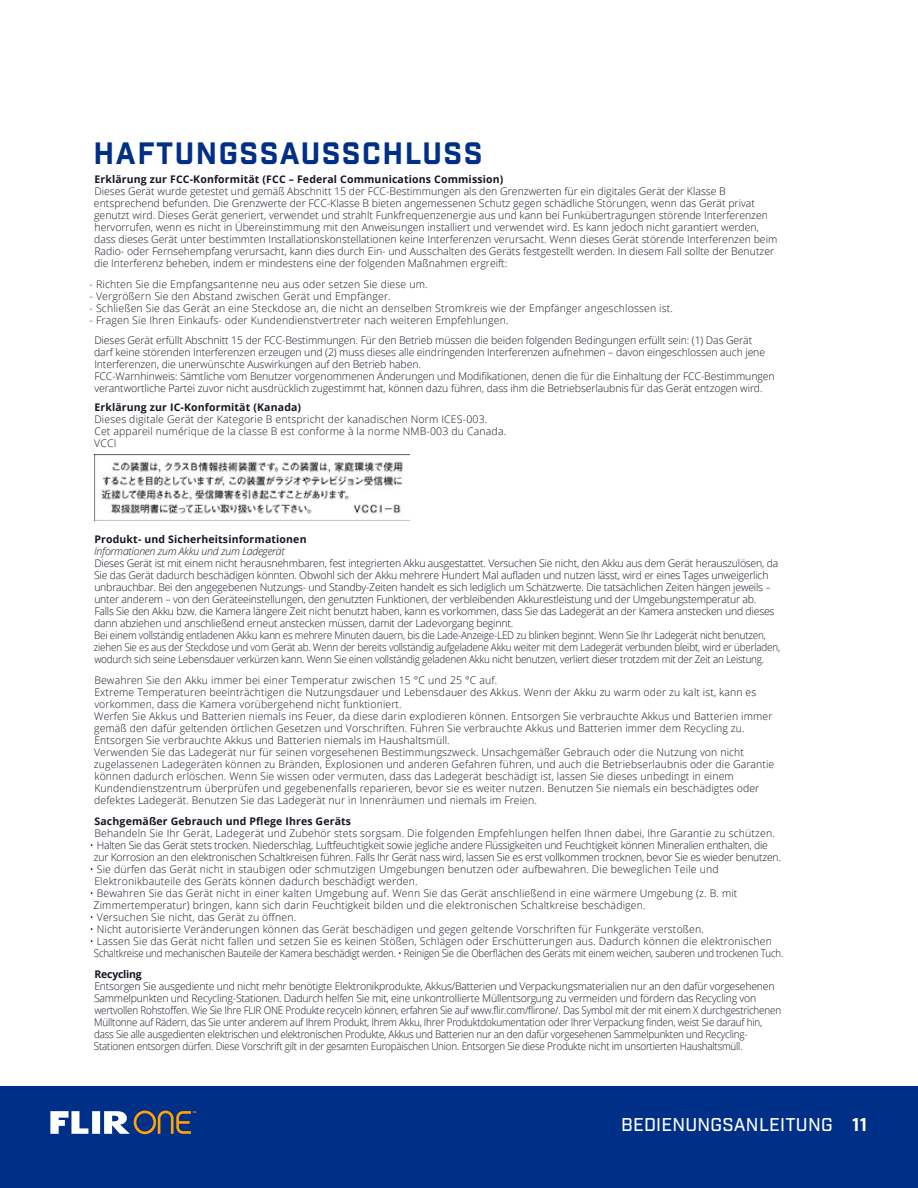
<style>
.page{position:relative;width:918px;height:1188px;background:#fff}
.page>*{position:absolute;margin:0;border:0;box-sizing:border-box;transform-origin:0 0}
.t1{font:700 30px "Industry";letter-spacing:.05em;color:#002f87}
.t2{font:500 18px "Industry";letter-spacing:.015em;color:#fff}
.t3{font:300 10.5px/12px "Open Sans";color:#191421}
.t4{font:300 10.5px/12px "Open Sans";letter-spacing:-.02em;color:#191421}
.t5{font:700 10.5px "Open Sans";letter-spacing:.015em;color:#191421}
.t6{font:italic 300 10.5px "Open Sans";letter-spacing:-.02em;color:#191421}
.t7{font:700 10.5px "Open Sans";letter-spacing:-.02em;color:#191421}
.t8{font:700 2.55px "Myriad Pro";color:#ffa400}
.s1{font-weight:700}
</style>
<div class="page">
<div style="left:0;top:1086px;width:918px;height:102px;background:#002f87"></div>
<svg style="left:50px;top:1111px;width:141px;height:23px"></svg>
<img style="left:94px;top:454px;width:316px;height:67px">
<h1 class="t1" style="left:94px;top:135px;width:390px">HAFTUNGSSAUSSCHLUSS</h1>
<p class="t5" style="left:94px;top:172px;width:410px">Erklärung zur FCC-Konformität (FCC – Federal Communications Commission)</p>
<p class="t3" style="left:94px;top:185px;width:685px">Dieses Gerät wurde getestet und gemäß Abschnitt 15 der FCC-Bestimmungen als den Grenzwerten für ein digitales Gerät der Klasse B entsprechend befunden. Die Grenzwerte der FCC-Klasse B bieten angemessenen Schutz gegen schädliche Störungen, wenn das Gerät privat genutzt wird. Dieses Gerät generiert, verwendet und strahlt Funkfrequenzenergie aus und kann bei Funkübertragungen störende Interferenzen hervorrufen, wenn es nicht in Übereinstimmung mit den Anweisungen installiert und verwendet wird. Es kann jedoch nicht garantiert werden, dass dieses Gerät unter bestimmten Installationskonstellationen keine Interferenzen verursacht. Wenn dieses Gerät störende Interferenzen beim Radio- oder Fernsehempfang verursacht, kann dies durch Ein- und Ausschalten des Geräts festgestellt werden. In diesem Fall sollte der Benutzer die Interferenz beheben, indem er mindestens eine der folgenden Maßnahmen ergreift:</p>
<p class="t3" style="left:90px;top:278px;width:340px">- Richten Sie die Empfangsantenne neu aus oder setzen Sie diese um.</p>
<p class="t3" style="left:90px;top:290px;width:303px">- Vergrößern Sie den Abstand zwischen Gerät und Empfänger.</p>
<p class="t3" style="left:90px;top:302px;width:585px">- Schließen Sie das Gerät an eine Steckdose an, die nicht an denselben Stromkreis wie der Empfänger angeschlossen ist.</p>
<p class="t3" style="left:94px;top:310px;width:659px;line-height:19.5px;text-indent:-5px">- Fragen Sie Ihren Einkaufs- oder Kundendienstvertreter nach weiteren Empfehlungen.<br>Dieses Gerät erfüllt Abschnitt 15 der FCC-Bestimmungen. Für den Betrieb müssen die beiden folgenden Bedingungen erfüllt sein: (1) Das Gerät</p>
<p class="t3" style="left:94px;top:346px;width:682px">darf keine störenden Interferenzen erzeugen und (2) muss dieses alle eindringenden Interferenzen aufnehmen – davon eingeschlossen auch jene Interferenzen, die unerwünschte Auswirkungen auf den Betrieb haben.<br>FCC-Warnhinweis: Sämtliche vom Benutzer vorgenommenen Änderungen und Modifikationen, denen die für die Einhaltung der FCC-Bestimmungen verantwortliche Partei zuvor nicht ausdrücklich zugestimmt hat, können dazu führen, dass ihm die Betriebserlaubnis für das Gerät entzogen wird.</p>
<p class="t5" style="left:94px;top:400px;width:208px">Erklärung zur IC-Konformität (Kanada)</p>
<p class="t3" style="left:94px;top:413px;width:414px">Dieses digitale Gerät der Kategorie B entspricht der kanadischen Norm ICES-003.<br>Cet appareil numérique de la classe B est conforme à la norme NMB-003 du Canada.<br>VCCI</p>
<p class="t5" style="left:94px;top:532px;width:214px">Produkt- und Sicherheitsinformationen</p>
<p class="t6" style="left:94px;top:544px;width:192px">Informationen zum Akku und zum Ladegerät</p>
<p class="t4" style="left:94px;top:557px;width:688px">Dieses Gerät ist mit einem nicht herausnehmbaren, fest integrierten Akku ausgestattet. Versuchen Sie nicht, den Akku aus dem Gerät herauszulösen, da Sie das Gerät dadurch beschädigen könnten. Obwohl sich der Akku mehrere Hundert Mal aufladen und nutzen lässt, wird er eines Tages unweigerlich unbrauchbar. Bei den angegebenen Nutzungs- und Standby-Zeiten handelt es sich lediglich um Schätzwerte. Die tatsächlichen Zeiten hängen jeweils – unter anderem – von den Geräteeinstellungen, den genutzten Funktionen, der verbleibenden Akkurestleistung und der Umgebungstemperatur ab.<br>Falls Sie den Akku bzw. die Kamera längere Zeit nicht benutzt haben, kann es vorkommen, dass Sie das Ladegerät an der Kamera anstecken und dieses dann abziehen und anschließend erneut anstecken müssen, damit der Ladevorgang beginnt.<br>Bei einem vollständig entladenen Akku kann es mehrere Minuten dauern, bis die Lade-Anzeige-LED zu blinken beginnt. Wenn Sie Ihr Ladegerät nicht benutzen, ziehen Sie es aus der Steckdose und vom Gerät ab. Wenn der bereits vollständig aufgeladene Akku weiter mit dem Ladegerät verbunden bleibt, wird er überladen, wodurch sich seine Lebensdauer verkürzen kann. Wenn Sie einen vollständig geladenen Akku nicht benutzen, verliert dieser trotzdem mit der Zeit an Leistung.</p>
<p class="t3" style="left:94px;top:674px;width:682px">Bewahren Sie den Akku immer bei einer Temperatur zwischen 15 °C und 25 °C auf.<br>Extreme Temperaturen beeinträchtigen die Nutzungsdauer und Lebensdauer des Akkus. Wenn der Akku zu warm oder zu kalt ist, kann es vorkommen, dass die Kamera vorübergehend nicht funktioniert.<br>Werfen Sie Akkus und Batterien niemals ins Feuer, da diese darin explodieren können. Entsorgen Sie verbrauchte Akkus und Batterien immer gemäß den dafür geltenden örtlichen Gesetzen und Vorschriften. Führen Sie verbrauchte Akkus und Batterien immer dem Recycling zu.<br>Entsorgen Sie verbrauchte Akkus und Batterien niemals im Haushaltsmüll.<br>Verwenden Sie das Ladegerät nur für seinen vorgesehenen Bestimmungszweck. Unsachgemäßer Gebrauch oder die Nutzung von nicht zugelassenen Ladegeräten können zu Bränden, Explosionen und anderen Gefahren führen, und auch die Betriebserlaubnis oder die Garantie können dadurch erlöschen. Wenn Sie wissen oder vermuten, dass das Ladegerät beschädigt ist, lassen Sie dieses unbedingt in einem Kundendienstzentrum überprüfen und gegebenenfalls reparieren, bevor sie es weiter nutzen. Benutzen Sie niemals ein beschädigtes oder defektes Ladegerät. Benutzen Sie das Ladegerät nur in Innenräumen und niemals im Freien.</p>
<p class="t5" style="left:95px;top:814px;width:258px">Sachgemäßer Gebrauch und Pflege Ihres Geräts</p>
<p class="t3" style="left:94px;top:827px;width:682px">Behandeln Sie Ihr Gerät, Ladegerät und Zubehör stets sorgsam. Die folgenden Empfehlungen helfen Ihnen dabei, Ihre Garantie zu schützen.</p>
<p class="t4" style="left:94px;top:839px;width:689px;text-indent:-4px">• Halten Sie das Gerät stets trocken. Niederschlag, Luftfeuchtigkeit sowie jegliche andere Flüssigkeiten und Feuchtigkeit können Mineralien enthalten, die zur Korrosion an den elektronischen Schaltkreisen führen. Falls Ihr Gerät nass wird, lassen Sie es erst vollkommen trocknen, bevor Sie es wieder benutzen.</p>
<p class="t3" style="left:94px;top:863px;width:626px;text-indent:-5px">• Sie dürfen das Gerät nicht in staubigen oder schmutzigen Umgebungen benutzen oder aufbewahren. Die beweglichen Teile und<br>Elektronikbauteile des Geräts können dadurch beschädigt werden.</p>
<p class="t3" style="left:94px;top:887px;width:645px;text-indent:-4px">• Bewahren Sie das Gerät nicht in einer kalten Umgebung auf. Wenn Sie das Gerät anschließend in eine wärmere Umgebung (z. B. mit<br>Zimmertemperatur) bringen, kann sich darin Feuchtigkeit bilden und die elektronischen Schaltkreise beschädigen.</p>
<p class="t3" style="left:90px;top:911px;width:208px">• Versuchen Sie nicht, das Gerät zu öffnen.</p>
<p class="t3" style="left:90px;top:923px;width:616px">• Nicht autorisierte Veränderungen können das Gerät beschädigen und gegen geltende Vorschriften für Funkgeräte verstoßen.</p>
<p class="t4" style="left:94px;top:935px;width:691px;text-indent:-4px">• Lassen Sie das Gerät nicht fallen und setzen Sie es keinen Stößen, Schlägen oder Erschütterungen aus. Dadurch können die elektronischen<br>Schaltkreise und mechanischen Bauteile der Kamera beschädigt werden. • Reinigen Sie die Oberflächen des Geräts mit einem weichen, sauberen und trockenen Tuch.</p>
<p class="t7" style="left:94px;top:967px;width:49px">Recycling</p>
<p class="t4" style="left:94px;top:980px;width:689px">Entsorgen Sie ausgediente und nicht mehr benötigte Elektronikprodukte, Akkus/Batterien und Verpackungsmaterialien nur an den dafür vorgesehenen Sammelpunkten und Recycling-Stationen. Dadurch helfen Sie mit, eine unkontrollierte Müllentsorgung zu vermeiden und fördern das Recycling von wertvollen Rohstoffen. Wie Sie Ihre FLIR ONE Produkte recyceln können, erfahren Sie auf www.flir.com/flirone/. Das Symbol mit der mit einem X durchgestrichenen Mülltonne auf Rädern, das Sie unter anderem auf Ihrem Produkt, Ihrem Akku, Ihrer Produktdokumentation oder Ihrer Verpackung finden, weist Sie darauf hin, dass Sie alle ausgedienten elektrischen und elektronischen Produkte, Akkus und Batterien nur an den dafür vorgesehenen Sammelpunkten und Recycling-Stationen entsorgen dürfen. Diese Vorschrift gilt in der gesamten Europäischen Union. Entsorgen Sie diese Produkte nicht im unsortierten Haushaltsmüll.</p>
<p class="t8" style="left:193px;top:1110px;width:5px">TM</p>
<h2 class="t2" style="left:621px;top:1114px;width:248px">BEDIENUNGSANLEITUNG <span class="s1">11</span></h2>
</div>
